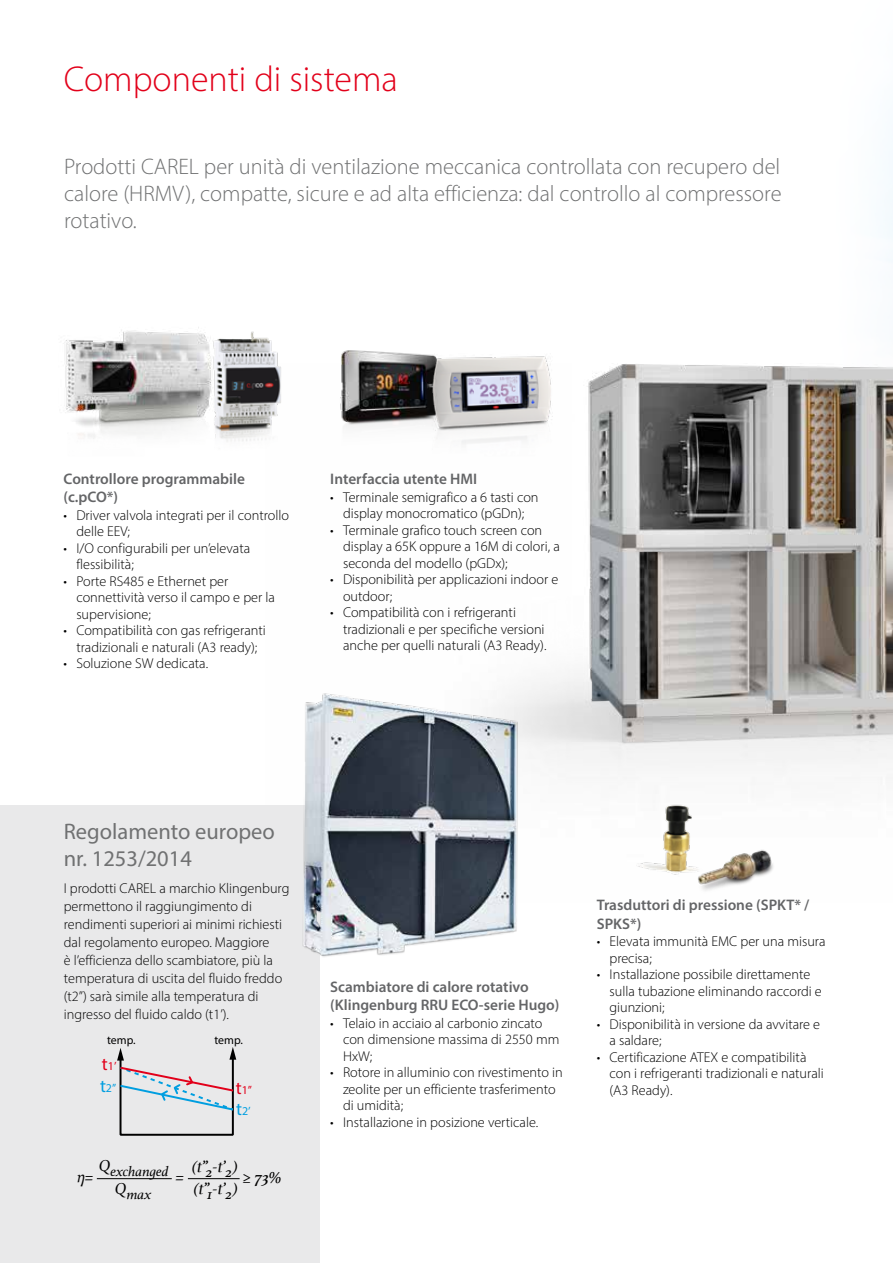
<style>
.page{position:relative;width:893px;height:1263px;background:#fff}
.page>*{position:absolute;margin:0;border:0;box-sizing:border-box;transform-origin:0 0}
.t1{font:300 36px "Myriad Pro";color:#e2001a}
.t2{font:300 22.5px/27px "Myriad Pro";color:#707172;text-align:justify}
.t3{font:22.5px/27px "Myriad Pro";color:#707172}
.t4{font:italic 16.95px/21.8px "Athelas";color:#000}
.t5{font:600 15.3px/18.3px "Myriad Pro";color:#646567}
.t6{font:italic 14.55px/23px "Athelas";color:#000;text-align:center}
.t7{font:300 14.25px/16.5px "Myriad Pro";color:#000}
.t8{font:12px/22.8px "Myriad Pro";color:#009ee0}
.t9{font:12px/21px "Myriad Pro";color:#e2001a}
.t10{font:11.85px "Myriad Pro";color:#000}
.s1{font-size:18px;color:#e2001a}
.s2{color:#e2001a}
.s3{font-size:18px}
.s4{font-size:18px;color:#009ee0}
.s5{color:#009ee0}
</style>
<div class="page">
<img style="left:265px;top:364px;width:628px;height:442px">
<div style="left:0;top:806px;width:320px;height:457px;background:#e9e9ea"></div>
<img style="left:619px;top:793px;width:98px;height:82px">
<img style="left:683px;top:827px;width:90px;height:64px">
<img style="left:325px;top:350px;width:123px;height:113px">
<img style="left:425px;top:350px;width:140px;height:109px">
<img style="left:281px;top:671px;width:256px;height:286px">
<img style="left:64px;top:327px;width:147px;height:112px">
<hr style="left:97px;top:1178px;width:75px;height:1px;background:#000">
<hr style="left:188px;top:1178px;width:52px;height:1px;background:#000">
<svg style="left:117px;top:1047px;width:119px;height:89px"></svg>
<img style="left:211px;top:331px;width:85px;height:130px">
<h1 class="t1" style="left:64px;top:57px;width:336px">Componenti di sistema</h1>
<h2 class="t2" style="left:64px;top:153px;width:719px">Prodotti CAREL per unità di ventilazione meccanica controllata con recupero del calore (HRMV), compatte, sicure e ad alta efficienza: dal controllo al compressore rotativo.</h2>
<p class="t5" style="left:64px;top:469px;width:183px">Controllore programmabile (c.pCO*)</p>
<p class="t7" style="left:76px;top:507px;width:214px;text-indent:-13px">• Driver valvola integrati per il controllo delle EEV;</p>
<p class="t7" style="left:76px;top:540px;width:175px;text-indent:-13px">• I/O configurabili per un’elevata flessibilità;</p>
<p class="t7" style="left:76px;top:573px;width:200px;text-indent:-13px">• Porte RS485 e Ethernet per connettività verso il campo e per la supervisione;</p>
<p class="t7" style="left:64px;top:622px;width:204px;text-align:center">• Compatibilità con gas refrigeranti tradizionali e naturali (A3 ready);</p>
<p class="t7" style="left:64px;top:655px;width:146px">• Soluzione SW dedicata.</p>
<p class="t5" style="left:330px;top:469px;width:148px">Interfaccia utente HMI</p>
<p class="t7" style="left:330px;top:488px;width:210px;text-align:center">• Terminale semigrafico a 6 tasti con display monocromatico (pGDn);</p>
<p class="t7" style="left:343px;top:521px;width:218px;text-indent:-13px">• Terminale grafico touch screen con display a 65K oppure a 16M di colori, a seconda del modello (pGDx);</p>
<p class="t7" style="left:343px;top:571px;width:217px;text-indent:-13px">• Disponibilità per applicazioni indoor e outdoor;</p>
<p class="t7" style="left:343px;top:604px;width:205px;text-indent:-13px">• Compatibilità con i refrigeranti tradizionali e per specifiche versioni anche per quelli naturali (A3 Ready).</p>
<h2 class="t3" style="left:64px;top:818px;width:213px">Regolamento europeo nr. 1253/2014</h2>
<p class="t7" style="left:64px;top:879px;width:227px;line-height:18px">I prodotti CAREL a marchio Klingenburg permettono il raggiungimento di rendimenti superiori ai minimi richiesti dal regolamento europeo. Maggiore<br>è l’efficienza dello scambiatore, più la temperatura di uscita del fluido freddo (t2”) sarà simile alla temperatura di ingresso del fluido caldo (t1’).</p>
<p class="t10" style="left:107px;top:1032px;width:30px">temp.</p>
<p class="t8" style="left:100px;top:1054px;width:18px"><span class="s1">t</span><span class="s2">1’ </span><span class="s3">t</span>2’’</p>
<p class="t10" style="left:214px;top:1032px;width:30px">temp.</p>
<p class="t9" style="left:236px;top:1079px;width:18px"><span class="s3">t</span>1’’ <span class="s4">t</span><span class="s5">2’</span></p>
<p class="t6" style="left:99px;top:1159px;width:71px"><sup>Q</sup>exchanged<br><sup>Q</sup>max</p>
<p class="t4" style="left:192px;top:1155px;width:48px">(t”<sub>2</sub> -t’<sub>2</sub>) (t”<sub>1</sub> -t’<sub>2</sub>)</p>
<p class="t4" style="left:77px;top:1165px;width:18px">η=</p>
<p class="t4" style="left:176px;top:1165px;width:10px">=</p>
<p class="t4" style="left:243px;top:1166px;width:40px">≥ 73%</p>
<p class="t5" style="left:330px;top:977px;width:231px">Scambiatore di calore rotativo (Klingenburg RRU ECO-serie Hugo)</p>
<p class="t7" style="left:343px;top:1014px;width:218px;text-indent:-13px">• Telaio in acciaio al carbonio zincato con dimensione massima di 2550 mm<br>HxW;</p>
<p class="t7" style="left:343px;top:1064px;width:221px;text-indent:-13px">• Rotore in alluminio con rivestimento in zeolite per un efficiente trasferimento di umidità;</p>
<p class="t7" style="left:330px;top:1113px;width:210px">• Installazione in posizione verticale.</p>
<p class="t5" style="left:597px;top:895px;width:214px">Trasduttori di pressione (SPKT* /<br>SPKS*)</p>
<p class="t7" style="left:609px;top:933px;width:218px;text-indent:-13px">• Elevata immunità EMC per una misura precisa;</p>
<p class="t7" style="left:609px;top:966px;width:214px;text-indent:-13px">• Installazione possibile direttamente sulla tubazione eliminando raccordi e giunzioni;</p>
<p class="t7" style="left:609px;top:1015px;width:212px;text-indent:-13px">• Disponibilità in versione da avvitare e a saldare;</p>
<p class="t7" style="left:609px;top:1048px;width:216px;text-indent:-13px">• Certificazione ATEX e compatibilità con i refrigeranti tradizionali e naturali (A3 Ready).</p>
</div>
